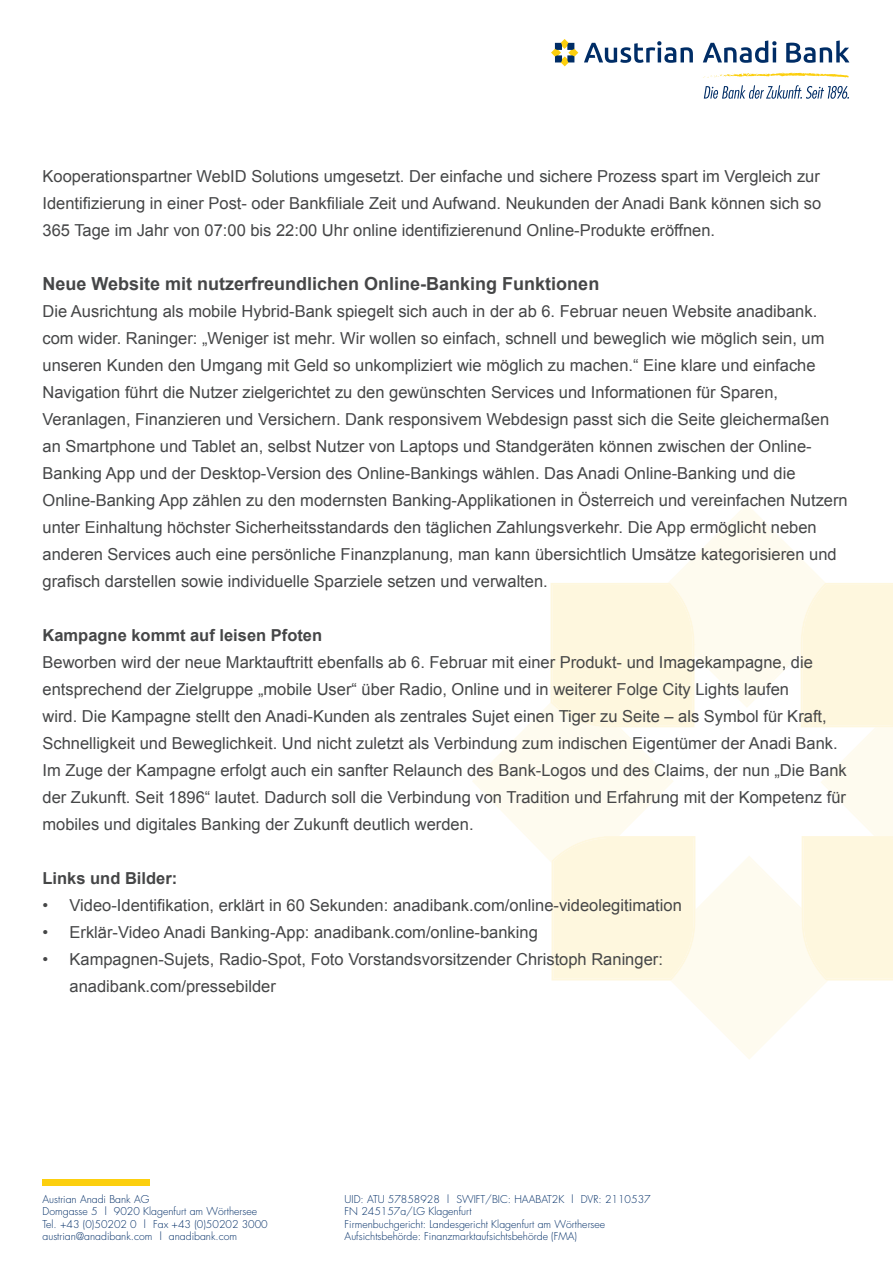
<style>
.page{position:relative;width:893px;height:1263px;background:#fff}
.page>*{position:absolute;margin:0;border:0;box-sizing:border-box;transform-origin:0 0}
.t1{font:700 18px "Arial";color:#454647}
.t2{font:16.5px/27px "Arial";color:#454647}
.t3{font:700 16.5px "Arial";color:#454647}
.t4{font:300 10.5px/12.6px "Futura";color:#002d66}
</style>
<div class="page">
<svg style="left:472px;top:504px;width:421px;height:555px"></svg>
<svg style="left:703px;top:40px;width:73px;height:23px"></svg>
<svg style="left:786px;top:40px;width:63px;height:23px"></svg>
<svg style="left:584px;top:41px;width:109px;height:22px"></svg>
<svg style="left:704px;top:85px;width:145px;height:14px"></svg>
<svg style="left:703px;top:72px;width:146px;height:6px"></svg>
<svg style="left:551px;top:39px;width:27px;height:27px"></svg>
<div style="left:43px;top:1179px;width:107px;height:6px;background:#fccf0e"></div>
<p class="t2" style="left:43px;top:163px;width:780px;text-align:justify">Kooperationspartner WebID Solutions umgesetzt. Der einfache und sichere Prozess spart im Vergleich zur Identifizierung in einer Post- oder Bankfiliale Zeit und Aufwand. Neukunden der Anadi Bank können sich so 365 Tage im Jahr von 07:00 bis 22:00 Uhr online identifizierenund Online-Produkte eröffnen.</p>
<p class="t1" style="left:43px;top:272px;width:558px">Neue Website mit nutzerfreundlichen Online-Banking Funktionen</p>
<p class="t2" style="left:43px;top:298px;width:807px">Die Ausrichtung als mobile Hybrid-Bank spiegelt sich auch in der ab 6. Februar neuen Website anadibank. com wider. Raninger: „Weniger ist mehr. Wir wollen so einfach, schnell und beweglich wie möglich sein, um unseren Kunden den Umgang mit Geld so unkompliziert wie möglich zu machen.“ Eine klare und einfache Navigation führt die Nutzer zielgerichtet zu den gewünschten Services und Informationen für Sparen, Veranlagen, Finanzieren und Versichern. Dank responsivem Webdesign passt sich die Seite gleichermaßen an Smartphone und Tablet an, selbst Nutzer von Laptops und Standgeräten können zwischen der Online-Banking App und der Desktop-Version des Online-Bankings wählen. Das Anadi Online-Banking und die Online-Banking App zählen zu den modernsten Banking-Applikationen in Österreich und vereinfachen Nutzern unter Einhaltung höchster Sicherheitsstandards den täglichen Zahlungsverkehr. Die App ermöglicht neben anderen Services auch eine persönliche Finanzplanung, man kann übersichtlich Umsätze kategorisieren und grafisch darstellen sowie individuelle Sparziele setzen und verwalten.</p>
<p class="t3" style="left:43px;top:624px;width:281px">Kampagne kommt auf leisen Pfoten</p>
<p class="t2" style="left:43px;top:649px;width:806px">Beworben wird der neue Marktauftritt ebenfalls ab 6. Februar mit einer Produkt- und Imagekampagne, die entsprechend der Zielgruppe „mobile User“ über Radio, Online und in weiterer Folge City Lights laufen<br>wird. Die Kampagne stellt den Anadi-Kunden als zentrales Sujet einen Tiger zu Seite – als Symbol für Kraft, Schnelligkeit und Beweglichkeit. Und nicht zuletzt als Verbindung zum indischen Eigentümer der Anadi Bank.<br>Im Zuge der Kampagne erfolgt auch ein sanfter Relaunch des Bank-Logos und des Claims, der nun „Die Bank der Zukunft. Seit 1896“ lautet. Dadurch soll die Verbindung von Tradition und Erfahrung mit der Kompetenz für mobiles und digitales Banking der Zukunft deutlich werden.</p>
<p class="t3" style="left:43px;top:867px;width:136px">Links und Bilder:</p>
<p class="t2" style="left:43px;top:892px;width:641px">• Video-Identifikation, erklärt in 60 Sekunden: anadibank.com/online-videolegitimation</p>
<p class="t2" style="left:43px;top:919px;width:497px">• Erklär-Video Anadi Banking-App: anadibank.com/online-banking</p>
<p class="t2" style="left:70px;top:946px;width:595px;text-indent:-27px">• Kampagnen-Sujets, Radio-Spot, Foto Vorstandsvorsitzender Christoph Raninger: anadibank.com/pressebilder</p>
<p class="t4" style="left:43px;top:1193px;width:227px">Austrian Anadi Bank AG<br>Domgasse 5 | 9020 Klagenfurt am Wörthersee Tel. +43 (0)50202 0 | Fax +43 (0)50202 3000 austrian@anadibank.com | anadibank.com</p>
<p class="t4" style="left:345px;top:1193px;width:308px">UID: ATU 57858928 | SWIFT/BIC: HAABAT2K | DVR: 2110537<br>FN 245157a/LG Klagenfurt<br>Firmenbuchgericht: Landesgericht Klagenfurt am Wörthersee Aufsichtsbehörde: Finanzmarktaufsichtsbehörde (FMA)</p>
</div>
